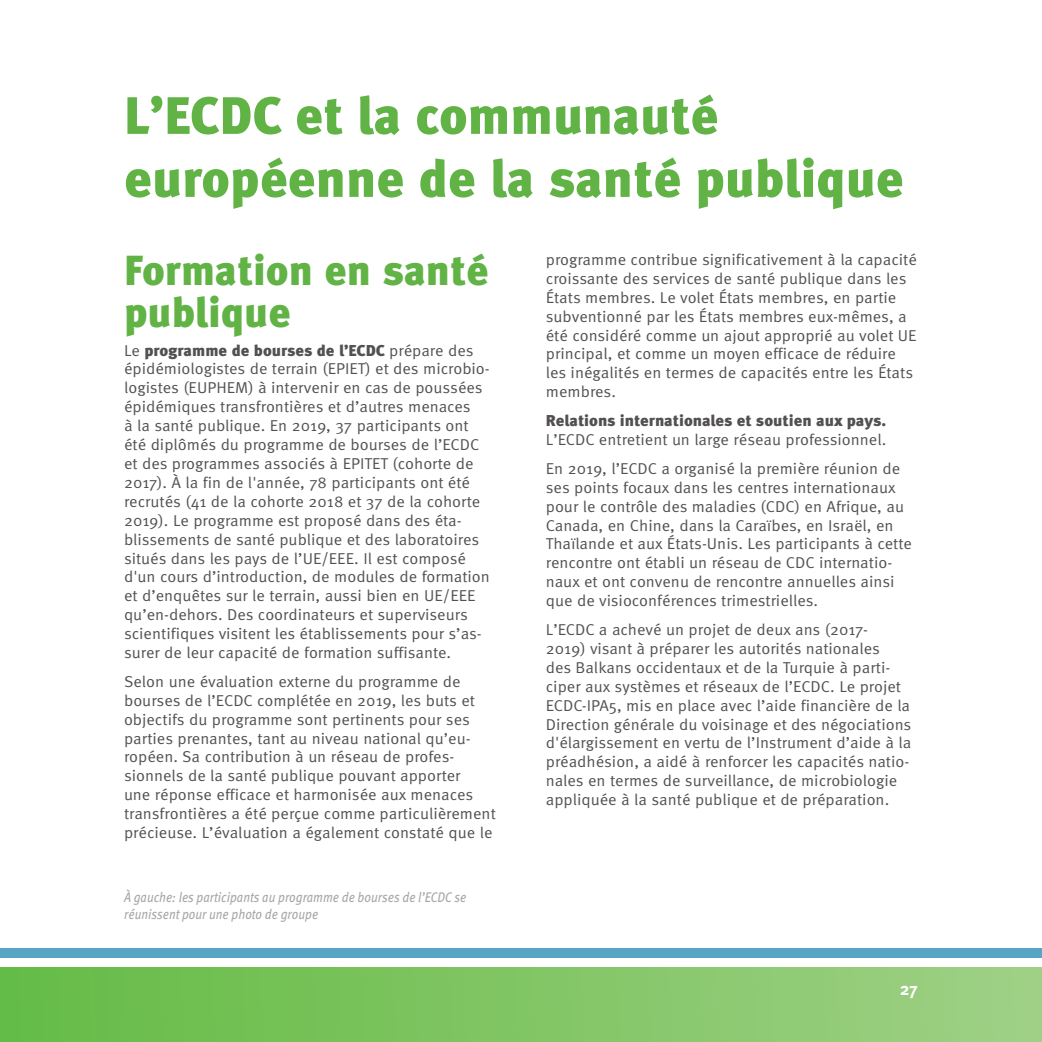
<style>
.page{position:relative;width:1042px;height:1042px;background:#fff}
.page>*{position:absolute;margin:0;border:0;box-sizing:border-box;transform-origin:0 0}
.t1{font:900 52.5px/63px "Meta Pro";color:#61b345}
.t2{font:900 42px/42px "Meta Pro";color:#61b345}
.t3{font:700 17.5px "Meta Pro";color:#fff}
.t4{font:15.75px/18.9px "Meta Pro";color:#535051}
.t5{font:900 15.75px "Meta Pro";color:#535051}
.t6{font:italic 14px/16.8px "Meta Pro";color:#a8a6a6;scale:.87 1}
.s1{font-weight:900}
</style>
<div class="page">
<div style="left:0;top:947px;width:1042px;height:10px;background:#56a5c4"></div>
<div style="left:0;top:967px;width:1042px;height:75px;background:linear-gradient(to right,#64bb45,#9fd085)"></div>
<h1 class="t1" style="left:124px;top:86px;width:781px">L’ECDC et la communauté européenne de la santé publique</h1>
<h2 class="t2" style="left:124px;top:250px;width:366px">Formation en santé publique</h2>
<p class="t4" style="left:124px;top:341px;width:367px">Le <span class="s1">programme de bourses de l’ECDC</span> prépare des épidémiologistes de terrain (EPIET) et des microbio&shy;logistes (EUPHEM) à intervenir en cas de poussées épidémiques transfrontières et d’autres menaces<br>à la santé publique. En 2019, 37 participants ont été diplômés du programme de bourses de l’ECDC et des programmes associés à EPITET (cohorte de 2017). À la fin de l'année, 78 participants ont été recrutés (41 de la cohorte 2018 et 37 de la cohorte 2019). Le programme est proposé dans des éta&shy;blissements de santé publique et des laboratoires situés dans les pays de l’UE/EEE. Il est composé d'un cours d’introduction, de modules de formation et d’enquêtes sur le terrain, aussi bien en UE/EEE qu’en-dehors. Des coordinateurs et superviseurs scientifiques visitent les établissements pour s’as&shy;surer de leur capacité de formation suffisante.</p>
<p class="t4" style="left:124px;top:672px;width:373px">Selon une évaluation externe du programme de bourses de l’ECDC complétée en 2019, les buts et objectifs du programme sont pertinents pour ses parties prenantes, tant au niveau national qu’eu&shy;ropéen. Sa contribution à un réseau de profes&shy;sionnels de la santé publique pouvant apporter<br>une réponse efficace et harmonisée aux menaces transfrontières a été perçue comme particulièrement précieuse. L’évaluation a également constaté que le</p>
<p class="t6" style="left:124px;top:889px;width:395px">À gauche: les participants au programme de bourses de l’ECDC se réunissent pour une photo de groupe</p>
<p class="t4" style="left:546px;top:250px;width:373px">programme contribue significativement à la capacité croissante des services de santé publique dans les États membres. Le volet États membres, en partie subventionné par les États membres eux-mêmes, a été considéré comme un ajout approprié au volet UE principal, et comme un moyen efficace de réduire les inégalités en termes de capacités entre les États membres.</p>
<p class="t5" style="left:546px;top:411px;width:342px">Relations internationales et soutien aux pays.</p>
<p class="t4" style="left:546px;top:425px;width:356px;line-height:28.9px">L’ECDC entretient un large réseau professionnel.<br>En 2019, l’ECDC a organisé la première réunion de</p>
<p class="t4" style="left:546px;top:478px;width:368px">ses points focaux dans les centres internationaux pour le contrôle des maladies (CDC) en Afrique, au Canada, en Chine, dans la Caraïbes, en Israël, en Thaïlande et aux États-Unis. Les participants à cette rencontre ont établi un réseau de CDC internatio&shy;naux et ont convenu de rencontre annuelles ainsi que de visioconférences trimestrielles.</p>
<p class="t4" style="left:546px;top:620px;width:367px">L’ECDC a achevé un projet de deux ans (2017- 2019) visant à préparer les autorités nationales<br>des Balkans occidentaux et de la Turquie à parti&shy;ciper aux systèmes et réseaux de l’ECDC. Le projet ECDC-IPA5, mis en place avec l’aide financière de la Direction générale du voisinage et des négociations d'élargissement en vertu de l’Instrument d’aide à la préadhésion, a aidé à renforcer les capacités natio&shy;nales en termes de surveillance, de microbiologie appliquée à la santé publique et de préparation.</p>
<p class="t3" style="left:899px;top:977px;width:20px">27</p>
</div>
